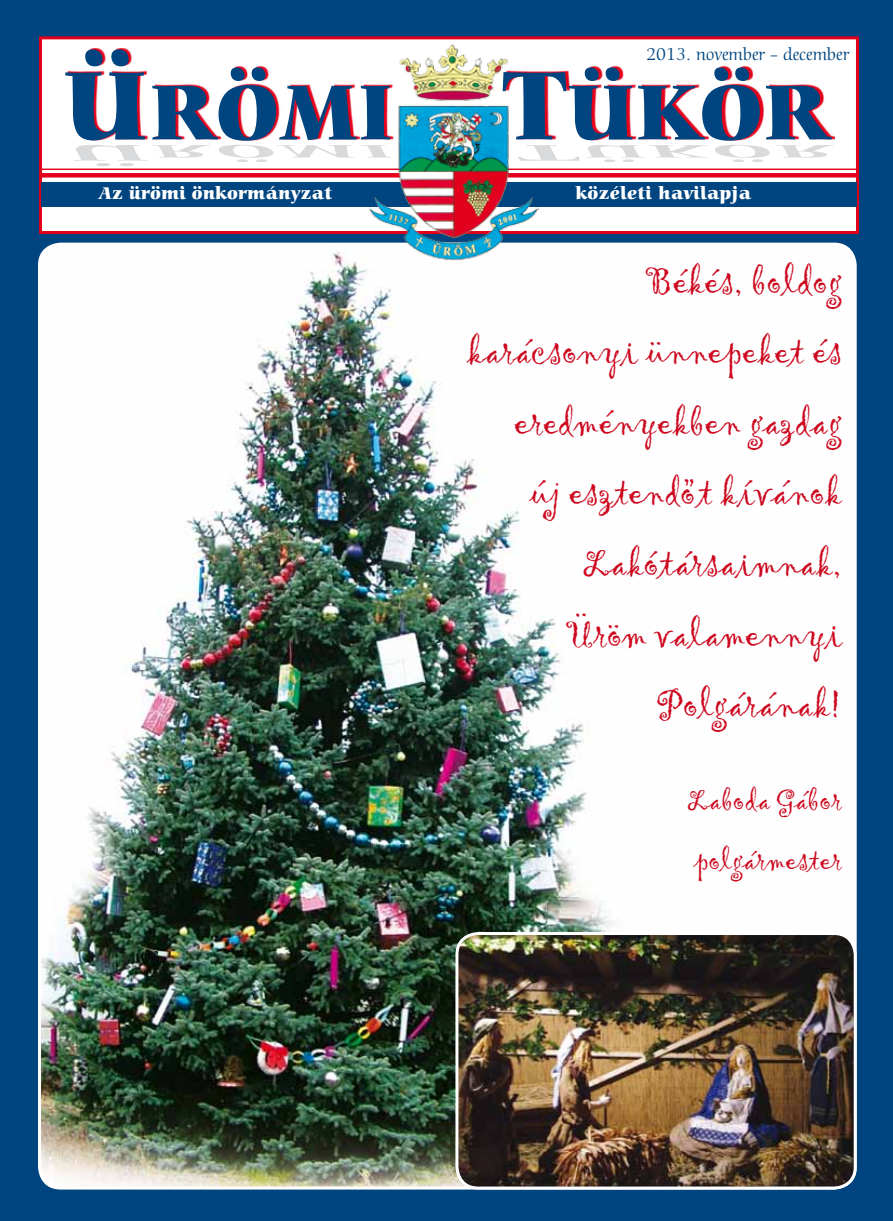
<style>
.page{position:relative;width:893px;height:1221px;background:#fff}
.page>*{position:absolute;margin:0;border:0;box-sizing:border-box;transform-origin:0 0}
.t1{font:italic 103.35px "Carmina Blk PFL";color:#00457f}
.t2{font:italic 82.65px "Carmina Blk PFL";color:#00457f}
.t3{font:39px/70.5px "Gigi";color:#cd071e;text-align:right}
.t4{font:30px/59.7px "Gigi";color:#cd071e}
.t5{font:italic 18px "Carmina Blk PFL";color:#fff}
.t6{font:italic 18px "Carmina Lt PFL";color:#00457f}
.s1{font-size:103.35px}
</style>
<div class="page">
<div style="left:0;top:0;width:893px;height:1220px;background:#00457f"></div>
<div style="left:39px;top:36px;width:820px;height:198px;background:#fff;border:3px solid #e2001a"></div>
<svg style="left:67px;top:48px;width:768px;height:93px"></svg>
<div style="left:42px;top:182px;width:815px;height:24px;background:#00457f"></div>
<hr style="left:42px;top:168px;width:815px;height:2px;background:#e2001a">
<hr style="left:42px;top:173px;width:815px;height:4px;background:#e2001a">
<div style="left:43px;top:207px;width:813px;height:22px;background:#fff"></div>
<img style="left:41px;top:246px;width:812px;height:941px">
<img style="left:457px;top:933px;width:398px;height:254px">
<div style="left:455px;top:932px;width:402px;height:257px;border:3px solid #fff;border-radius:21px"></div>
<img style="left:369px;top:44px;width:169px;height:217px">
<svg style="left:369px;top:145px;width:25px;height:21px"></svg>
<svg style="left:517px;top:145px;width:21px;height:17px"></svg>
<p class="t6" style="left:647px;top:44px;width:209px">2013. november - december</p>
<h1 class="t1" style="left:70px;top:45px;width:108px">Ü</h1>
<h2 class="t2" style="left:154px;top:64px;width:699px">RÖMI <span class="s1">T</span>ÜKÖR</h2>
<p class="t5" style="left:100px;top:183px;width:239px">Az ürömi önkormányzat</p>
<p class="t5" style="left:577px;top:183px;width:181px">közéleti havilapja</p>
<p class="t3" style="left:466px;top:247px;width:377px">Békés, boldog karácsonyi ünnepeket és eredményekben gazdag<br>új esztendo”t kívánok<br>Lakótársaimnak,<br>Üröm valamennyi<br>Polgárának!</p>
<p class="t4" style="left:687px;top:771px;width:156px">Laboda Gábor polgármester</p>
</div>
